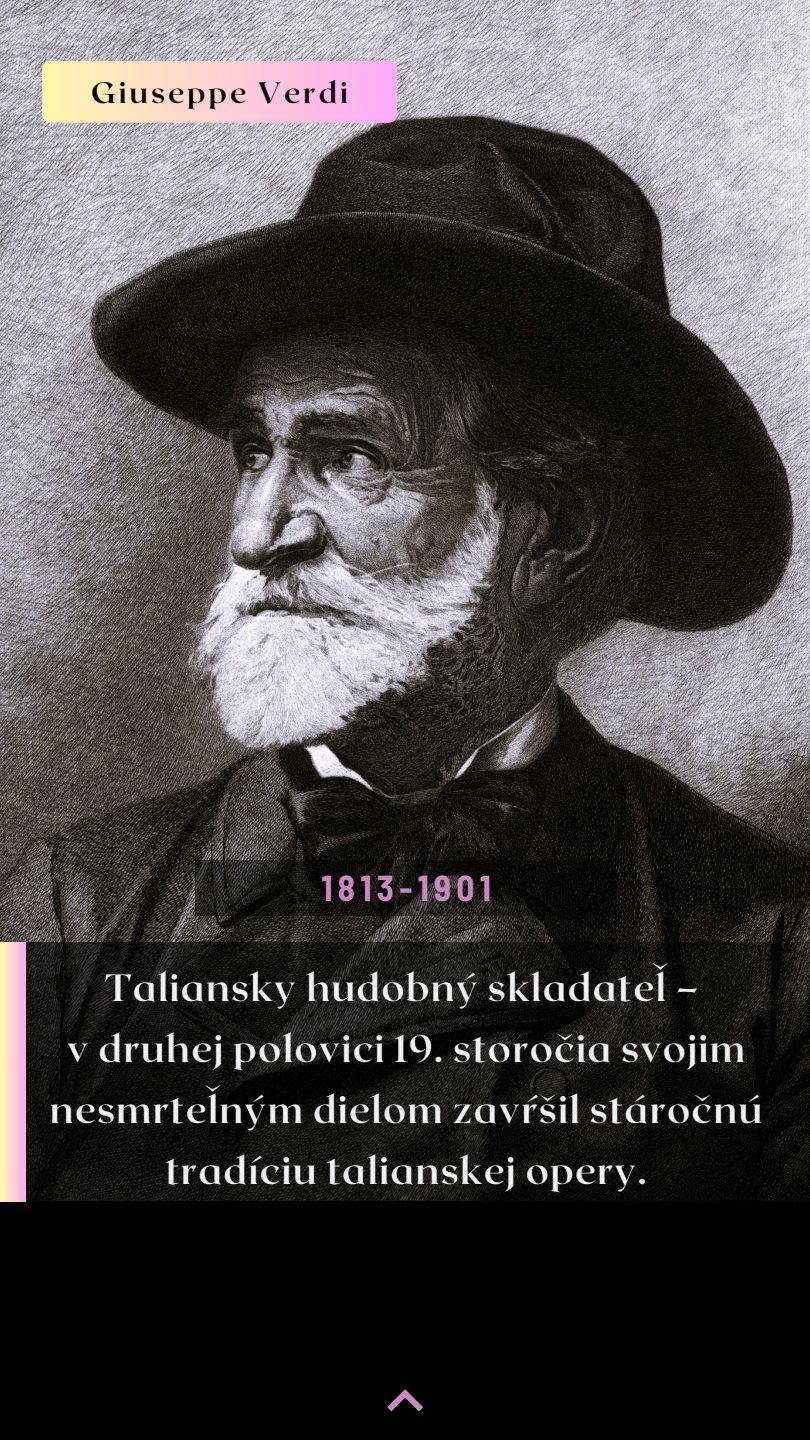
<style>
.page{position:relative;width:810px;height:1440px;background:#fff}
.page>*{position:absolute;margin:0;border:0;box-sizing:border-box;transform-origin:0 0}
.t1{font:700 38px/60.8px "Roxborough CF";letter-spacing:.03em;color:#f1f1f1;text-align:center}
.t2{font:700 semi-condensed 35.2px "Barlow";letter-spacing:.15em;color:#c989c0}
.t3{font:700 29.5px "Roxborough CF";letter-spacing:.1em;color:#000}
</style>
<div class="page">
<img style="left:0;top:0;width:810px;height:942px">
<svg style="left:26px;top:942px;width:784px;height:260px;background:#110f0c"></svg>
<div style="left:0;top:1202px;width:810px;height:238px;background:#000"></div>
<div style="left:0;top:942px;width:26px;height:260px;background:linear-gradient(to right,#fff8ac,#ffaff3)"></div>
<div style="left:42px;top:61px;width:355px;height:62px;background:linear-gradient(to right,#fff7ad,#ffaaf8);border-radius:8px"></div>
<svg style="left:387px;top:1389px;width:36px;height:22px"></svg>
<svg style="left:195px;top:860px;width:420px;height:56px;background:#141210"></svg>
<p class="t3" style="left:91px;top:74px;width:258px">Giuseppe Verdi</p>
<p class="t2" style="left:321px;top:866px;width:171px">1813-1901</p>
<p class="t1" style="left:105px;top:956px;width:596px">Taliansky hudobný skladateľ –</p>
<p class="t1" style="left:50px;top:1017px;width:714px">v druhej polovici 19. storočia svojim nesmrteľným dielom zavŕšil stáročnú tradíciu talianskej opery.</p>
</div>
